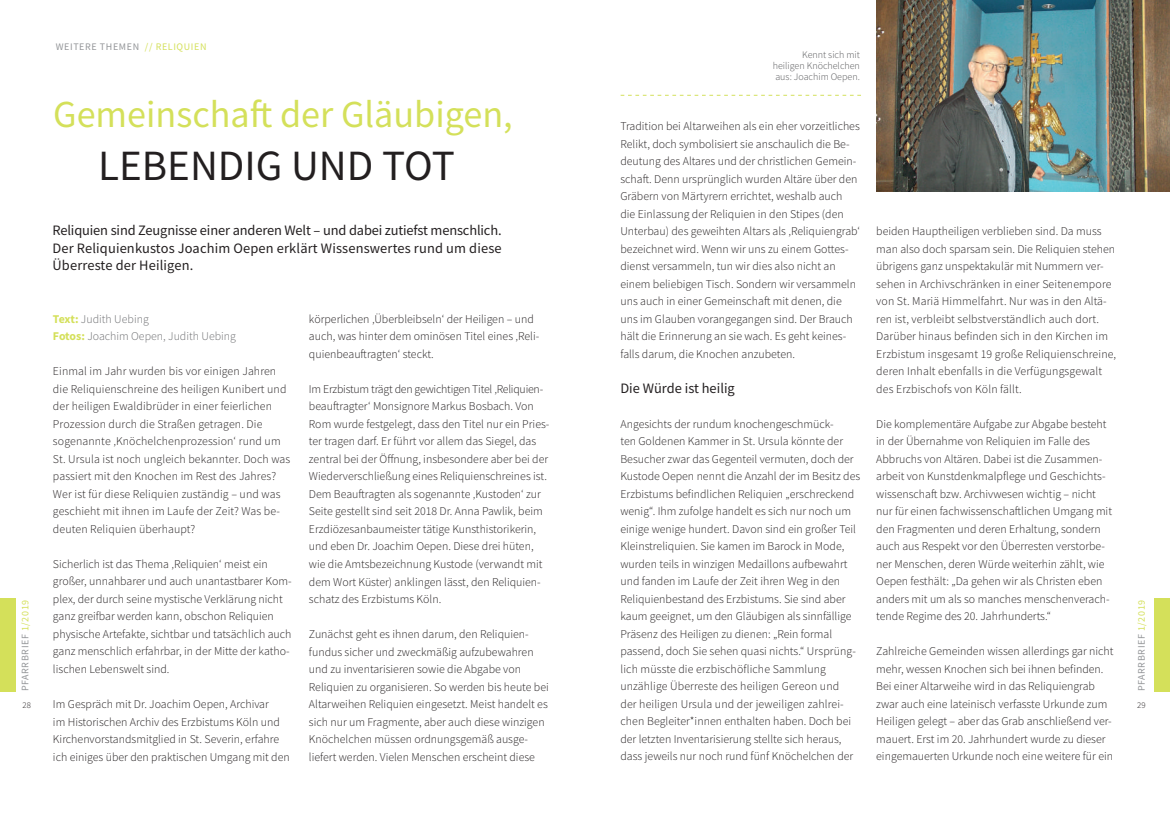
<style>
.page{position:relative;width:1170px;height:833px;background:#fff}
.page>*{position:absolute;margin:0;border:0;box-sizing:border-box;transform-origin:0 0}
.t1{font:43.12px "Source Sans Pro";color:#231f20}
.t2{font:38.12px "Source Sans Pro";color:#d4e05a}
.t3{font:14.38px/17.5px "Source Sans Pro";letter-spacing:.01em;color:#231f20;text-align:justify}
.t4{font:300 11.88px/17.5px "Source Sans Pro";color:#231f20}
.t5{font:300 11.88px/17.5px "Source Sans Pro";color:#6c6d70}
.t6{font:10px "Source Sans Pro";letter-spacing:.06em;color:#939598}
.t7{font:300 10px/11.2px "Source Sans Pro";color:#57585a;text-align:justify}
.t8{font:300 8.75px "Source Sans Pro";color:#231f20}
.s1{color:#d4e05a}
.s2{font-weight:700;color:#d4e05a}
</style>
<div class="page">
<div style="left:1153px;top:598px;width:16px;height:93px;background:#d4e05a"></div>
<div style="left:0;top:598px;width:16px;height:93px;background:#d4e05a"></div>
<img style="left:876px;top:0;width:293px;height:191px">
<svg style="left:620px;top:95px;width:240px;height:1px"></svg>
<p class="t6" style="left:56px;top:40px;width:152px">WEITERE THEMEN <span class="s1">// RELIQUIEN</span></p>
<p class="t7" style="left:772px;top:49px;width:89px;text-indent:29px">Kennt sich mit heiligen Knöchelchen aus: Joachim Oepen.</p>
<h2 class="t2" style="left:53px;top:90px;width:461px">Gemeinschaft der Gläubigen,</h2>
<h1 class="t1" style="left:98px;top:138px;width:358px">LEBENDIG UND TOT</h1>
<p class="t4" style="left:620px;top:117px;width:241px">Tradition bei Altarweihen als ein eher vorzeitliches Relikt, doch symbolisiert sie anschaulich die Be&shy;deutung des Altares und der christlichen Gemein&shy;schaft. Denn ursprünglich wurden Altäre über den Gräbern von Märtyrern errichtet, weshalb auch die Einlassung der Reliquien in den Stipes (den Unterbau) des geweihten Altars als ‚Reliquiengrab‘ bezeichnet wird. Wenn wir uns zu einem Gottes&shy;dienst versammeln, tun wir dies also nicht an einem beliebigen Tisch. Sondern wir versammeln uns auch in einer Gemeinschaft mit denen, die uns im Glauben vorangegangen sind. Der Brauch hält die Erinnerung an sie wach. Es geht keines&shy;falls darum, die Knochen anzubeten.</p>
<p class="t3" style="left:620px;top:379px;width:116px">Die Würde ist heilig</p>
<p class="t4" style="left:620px;top:415px;width:241px">Angesichts der rundum knochengeschmück-<br>ten Goldenen Kammer in St. Ursula könnte der Besucher zwar das Gegenteil vermuten, doch der Kustode Oepen nennt die Anzahl der im Besitz des Erzbistums befindlichen Reliquien „erschreckend wenig“. Ihm zufolge handelt es sich nur noch um einige wenige hundert. Davon sind ein großer Teil Kleinstreliquien. Sie kamen im Barock in Mode, wurden teils in winzigen Medaillons aufbewahrt und fanden im Laufe der Zeit ihren Weg in den Reliquienbestand des Erzbistums. Sie sind aber kaum geeignet, um den Gläubigen als sinnfällige Präsenz des Heiligen zu dienen: „Rein formal passend, doch Sie sehen quasi nichts.“ Ursprüng&shy;lich müsste die erzbischöfliche Sammlung unzählige Überreste des heiligen Gereon und<br>der heiligen Ursula und der jeweiligen zahlrei&shy;chen Begleiter*innen enthalten haben. Doch bei der letzten Inventarisierung stellte sich heraus, dass jeweils nur noch rund fünf Knöchelchen der</p>
<p class="t3" style="left:53px;top:221px;width:450px">Reliquien sind Zeugnisse einer anderen Welt – und dabei zutiefst menschlich.<br>Der Reliquienkustos Joachim Oepen erklärt Wissenswertes rund um diese Überreste der Heiligen.</p>
<p class="t4" style="left:876px;top:222px;width:241px">beiden Hauptheiligen verblieben sind. Da muss man also doch sparsam sein. Die Reliquien stehen übrigens ganz unspektakulär mit Nummern ver&shy;sehen in Archivschränken in einer Seitenempore von St. Mariä Himmelfahrt. Nur was in den Altä&shy;ren ist, verbleibt selbstverständlich auch dort.<br>Darüber hinaus befinden sich in den Kirchen im Erzbistum insgesamt 19 große Reliquienschreine, deren Inhalt ebenfalls in die Verfügungsgewalt des Erzbischofs von Köln fällt.</p>
<p class="t4" style="left:876px;top:415px;width:237px">Die komplementäre Aufgabe zur Abgabe besteht in der Übernahme von Reliquien im Falle des Abbruchs von Altären. Dabei ist die Zusammen&shy;arbeit von Kunstdenkmalpflege und Geschichts&shy;wissenschaft bzw. Archivwesen wichtig – nicht nur für einen fachwissenschaftlichen Umgang mit den Fragmenten und deren Erhaltung, sondern auch aus Respekt vor den Überresten verstorbe&shy;ner Menschen, deren Würde weiterhin zählt, wie Oepen festhält: „Da gehen wir als Christen eben anders mit um als so manches menschenverach&shy;tende Regime des 20. Jahrhunderts.“</p>
<p class="t4" style="left:876px;top:642px;width:239px">Zahlreiche Gemeinden wissen allerdings gar nicht mehr, wessen Knochen sich bei ihnen befinden.<br>Bei einer Altarweihe wird in das Reliquiengrab zwar auch eine lateinisch verfasste Urkunde zum Heiligen gelegt – aber das Grab anschließend ver&shy;mauert. Erst im 20. Jahrhundert wurde zu dieser eingemauerten Urkunde noch eine weitere für ein</p>
<p class="t4" style="left:309px;top:310px;width:232px">körperlichen ‚Überbleibseln‘ der Heiligen – und auch, was hinter dem ominösen Titel eines ‚Reli&shy;quienbeauftragten‘ steckt.</p>
<p class="t4" style="left:309px;top:380px;width:242px">Im Erzbistum trägt den gewichtigen Titel ‚Reliquien&shy;beauftragter‘ Monsignore Markus Bosbach. Von Rom wurde festgelegt, dass den Titel nur ein Pries&shy;ter tragen darf. Er führt vor allem das Siegel, das zentral bei der Öffnung, insbesondere aber bei der Wiederverschließung eines Reliquienschreines ist.<br>Dem Beauftragten als sogenannte ‚Kustoden‘ zur Seite gestellt sind seit 2018 Dr. Anna Pawlik, beim Erzdiözesanbaumeister tätige Kunsthistorikerin, und eben Dr. Joachim Oepen. Diese drei hüten, wie die Amtsbezeichnung Kustode (verwandt mit dem Wort Küster) anklingen lässt, den Reliquien&shy;schatz des Erzbistums Köln.</p>
<p class="t4" style="left:309px;top:625px;width:241px">Zunächst geht es ihnen darum, den Reliquien&shy;fundus sicher und zweckmäßig aufzubewahren und zu inventarisieren sowie die Abgabe von Reliquien zu organisieren. So werden bis heute bei Altarweihen Reliquien eingesetzt. Meist handelt es sich nur um Fragmente, aber auch diese winzigen Knöchelchen müssen ordnungsgemäß ausge&shy;liefert werden. Vielen Menschen erscheint diese</p>
<p class="t5" style="left:53px;top:310px;width:184px"><span class="s2">Text:</span> Judith Uebing<br><span class="s2">Fotos:</span> Joachim Oepen, Judith Uebing</p>
<p class="t4" style="left:53px;top:363px;width:239px">Einmal im Jahr wurden bis vor einigen Jahren die Reliquienschreine des heiligen Kunibert und der heiligen Ewaldibrüder in einer feierlichen Prozession durch die Straßen getragen. Die sogenannte ‚Knöchelchenprozession‘ rund um St. Ursula ist noch ungleich bekannter. Doch was passiert mit den Knochen im Rest des Jahres?<br>Wer ist für diese Reliquien zuständig – und was geschieht mit ihnen im Laufe der Zeit? Was be&shy;deuten Reliquien überhaupt?</p>
<p class="t4" style="left:53px;top:555px;width:240px">Sicherlich ist das Thema ‚Reliquien‘ meist ein großer, unnahbarer und auch unantastbarer Kom&shy;plex, der durch seine mystische Verklärung nicht ganz greifbar werden kann, obschon Reliquien physische Artefakte, sichtbar und tatsächlich auch ganz menschlich erfahrbar, in der Mitte der katho&shy;lischen Lebenswelt sind.</p>
<p class="t4" style="left:53px;top:695px;width:238px">Im Gespräch mit Dr. Joachim Oepen, Archivar<br>im Historischen Archiv des Erzbistums Köln und Kirchenvorstandsmitglied in St. Severin, erfahre ich einiges über den praktischen Umgang mit den</p>
<p class="t6" style="left:19px;top:691px;width:93px;rotate:-90deg">PFARRBRIEF <span class="s1">1/2019</span></p>
<p class="t6" style="left:1134px;top:691px;width:93px;rotate:-90deg">PFARRBRIEF <span class="s1">1/2019</span></p>
<p class="t8" style="left:22px;top:699px;width:10px">28</p>
<p class="t8" style="left:1137px;top:699px;width:10px">29</p>
</div>
